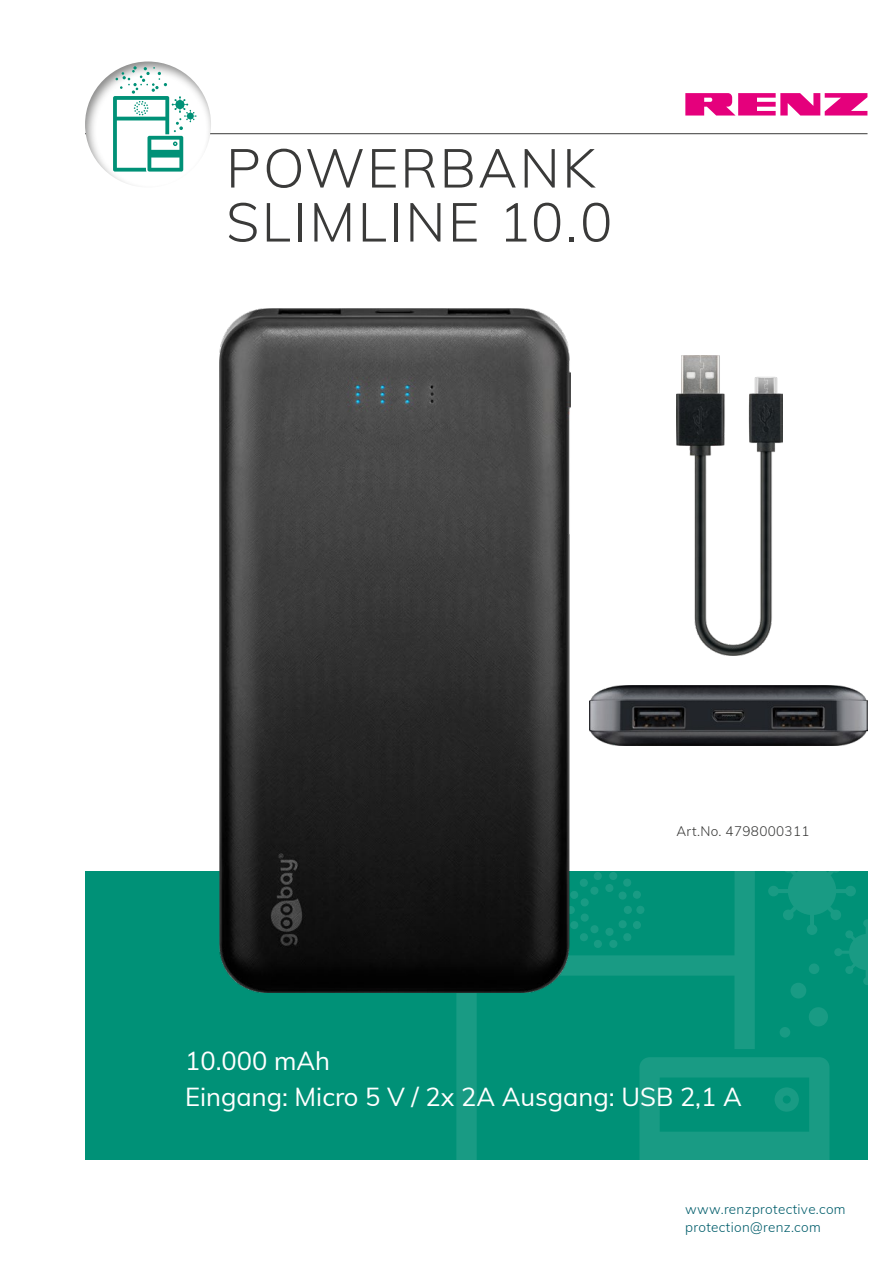
<style>
.page{position:relative;width:893px;height:1263px;background:#fff}
.page>*{position:absolute;margin:0;border:0;box-sizing:border-box;transform-origin:0 0}
.t1{font:300 54px/54px "Mulish";letter-spacing:.045em;color:#3a3a39}
.t2{font:25.5px/36px "Mulish";color:#fff}
.t3{font:300 13.5px/18px "Mulish";letter-spacing:.025em;color:#005d6b}
.t4{font:300 13.5px "Mulish";letter-spacing:.025em;color:#3a3a39}
</style>
<div class="page">
<div style="left:85px;top:872px;width:782px;height:288px;background:#009177"></div>
<svg style="left:456px;top:872px;width:299px;height:288px"></svg>
<svg style="left:570px;top:872px;width:74px;height:76px"></svg>
<svg style="left:639px;top:1057px;width:190px;height:103px"></svg>
<svg style="left:768px;top:872px;width:99px;height:113px"></svg>
<div style="left:809px;top:1007px;width:19px;height:19px;background:#199b84;border-radius:50%"></div>
<div style="left:790px;top:983px;width:16px;height:15px;background:#199b84;border-radius:50%"></div>
<div style="left:780px;top:1027px;width:10px;height:10px;background:#199b84;border-radius:50%"></div>
<div style="left:809px;top:963px;width:10px;height:11px;background:#199b84;border-radius:50%"></div>
<img style="left:220px;top:309px;width:350px;height:684px">
<svg style="left:685px;top:93px;width:182px;height:23px"></svg>
<hr style="left:85px;top:133px;width:782px;height:1px;background:#3a3a39">
<div style="left:71px;top:52px;width:153px;height:138px;background:#3a3a39;opacity:.6"></div>
<svg style="left:113px;top:66px;width:84px;height:106px"></svg>
<img style="left:589px;top:685px;width:278px;height:61px">
<img style="left:676px;top:356px;width:106px;height:300px">
<h1 class="t1" style="left:226px;top:139px;width:388px">POWERBANK<br>SLIMLINE 10.0</h1>
<p class="t4" style="left:676px;top:821px;width:135px">Art.No. 4798000311</p>
<p class="t2" style="left:185px;top:1041px;width:558px">10.000 mAh<br>Eingang: Micro 5 V / 2x 2A Ausgang: USB 2,1 A</p>
<p class="t3" style="left:685px;top:1199px;width:162px">www.renzprotective.com protection@renz.com</p>
</div>
